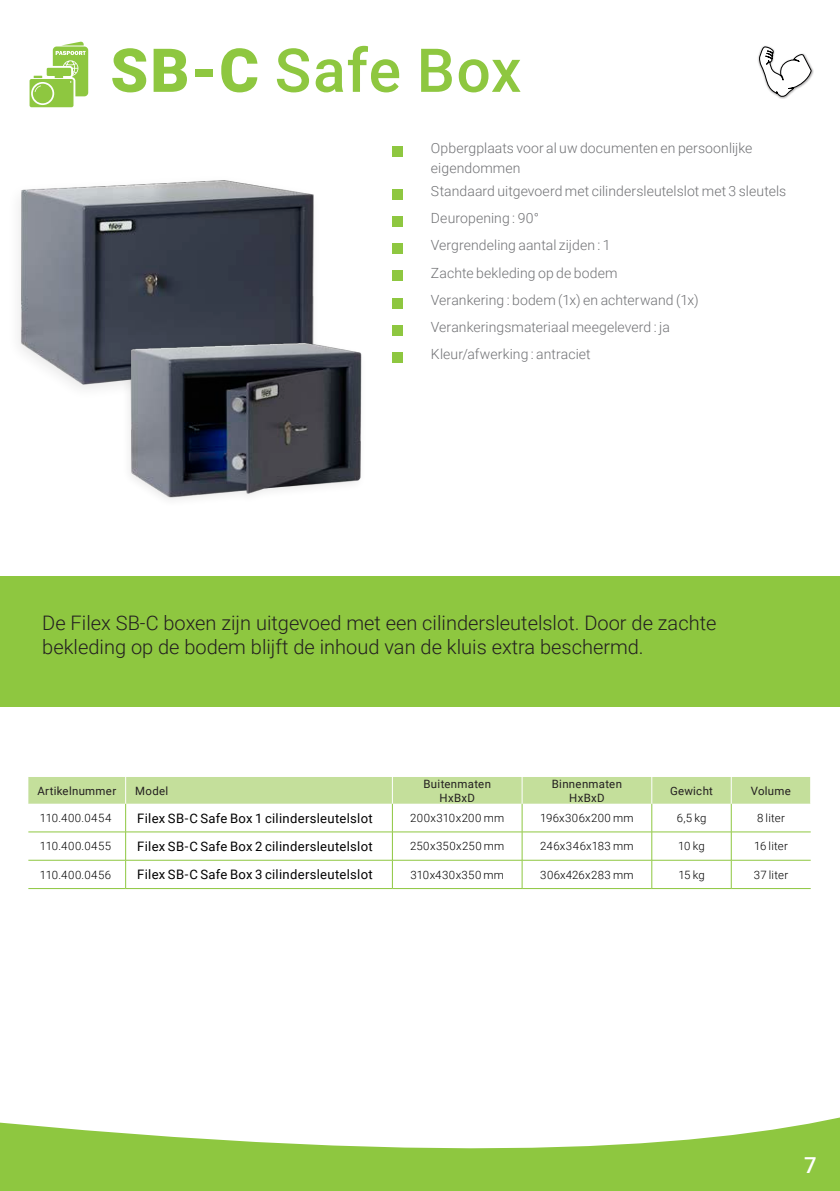
<style>
.page{position:relative;width:840px;height:1191px;background:#fff}
.page>*{position:absolute;margin:0;border:0;box-sizing:border-box;transform-origin:0 0}
.sistec_lampertz_subk{font:500 60.6px "Roboto";letter-spacing:.015em;color:#8ec740}
.t1{font:500 22px "Roboto";color:#fff}
.t2{font:300 20px/24px "Roboto";color:#231f20}
.Tabel_kluizencatalog{font:300 14px "Roboto";letter-spacing:.005em;color:#717275}
.tabel_tekst_linkslij{font:13px "Roboto";letter-spacing:.02em;color:#000}
.tabeltekst_gecentree{font:300 11.4px "Roboto";letter-spacing:.025em;color:#000}
.Tabelkop_gecentreerd{font:11.4px "Roboto";letter-spacing:.025em;color:#231f20}
.tabel_tekst_linkslij-2{font:300 11.4px "Roboto";letter-spacing:.04em;color:#000}
.Tabelkop_linkslijnen{font:11.4px "Roboto";letter-spacing:.03em;color:#231f20}
.s1{font-weight:900}
</style>
<div class="page">
<svg style="left:30px;top:41px;width:58px;height:55px"></svg>
<img style="left:19px;top:96px;width:295px;height:293px">
<svg style="left:29px;top:889px;width:781px;height:1px"></svg>
<svg style="left:28px;top:777px;width:782px;height:111px"></svg>
<hr style="left:28px;top:831px;width:98px;height:1px;background:#8ec740">
<hr style="left:28px;top:860px;width:98px;height:1px;background:#8ec740">
<hr style="left:28px;top:888px;width:98px;height:1px;background:#8ec740">
<hr style="left:126px;top:888px;width:266px;height:1px;background:#8ec740">
<hr style="left:392px;top:888px;width:130px;height:1px;background:#8ec740">
<hr style="left:522px;top:888px;width:129px;height:1px;background:#8ec740">
<hr style="left:651px;top:888px;width:79px;height:1px;background:#8ec740">
<hr style="left:730px;top:888px;width:80px;height:1px;background:#8ec740">
<img style="left:108px;top:284px;width:254px;height:216px">
<div style="left:0;top:576px;width:839px;height:131px;background:#8ec740"></div>
<div style="left:392px;top:146px;width:11px;height:10px;background:#8ec740"></div>
<div style="left:392px;top:189px;width:11px;height:10px;background:#8ec740"></div>
<div style="left:392px;top:216px;width:11px;height:11px;background:#8ec740"></div>
<div style="left:392px;top:243px;width:11px;height:11px;background:#8ec740"></div>
<div style="left:392px;top:271px;width:11px;height:10px;background:#8ec740"></div>
<div style="left:392px;top:298px;width:11px;height:10px;background:#8ec740"></div>
<div style="left:392px;top:325px;width:11px;height:10px;background:#8ec740"></div>
<div style="left:392px;top:352px;width:11px;height:11px;background:#8ec740"></div>
<div style="left:757px;top:45px;width:56px;height:54px;background:#231f20;opacity:.4"></div>
<svg style="left:757px;top:46px;width:55px;height:52px"></svg>
<svg style="left:0;top:1117px;width:839px;height:74px;fill:#8ec740"></svg>
<p class="sistec_lampertz_subk" style="left:110px;top:28px;width:412px"><span class="s1">SB-C</span> Safe Box</p>
<p class="Tabel_kluizencatalog" style="left:430px;top:138px;width:323px">Opbergplaats voor al uw documenten en persoonlijke</p>
<p class="Tabel_kluizencatalog" style="left:430px;top:158px;width:91px">eigendommen</p>
<p class="Tabel_kluizencatalog" style="left:430px;top:181px;width:356px">Standaard uitgevoerd met cilindersleutelslot met 3 sleutels</p>
<p class="Tabel_kluizencatalog" style="left:430px;top:208px;width:109px">Deuropening : 90°</p>
<p class="Tabel_kluizencatalog" style="left:430px;top:236px;width:181px">Vergrendeling aantal zijden : 1</p>
<p class="Tabel_kluizencatalog" style="left:430px;top:263px;width:188px">Zachte bekleding op de bodem</p>
<p class="Tabel_kluizencatalog" style="left:430px;top:290px;width:269px">Verankering : bodem (1x) en achterwand (1x)</p>
<p class="Tabel_kluizencatalog" style="left:430px;top:317px;width:240px">Verankeringsmateriaal meegeleverd : ja</p>
<p class="Tabel_kluizencatalog" style="left:430px;top:344px;width:161px">Kleur/afwerking : antraciet</p>
<p class="t2" style="left:42px;top:610px;width:675px">De Filex SB-C boxen zijn uitgevoed met een cilindersleutelslot. Door de zachte bekleding op de bodem blijft de inhoud van de kluis extra beschermd.</p>
<p class="Tabelkop_gecentreerd" style="left:37px;top:782px;width:80px">Artikelnummer</p>
<p class="Tabelkop_linkslijnen" style="left:135px;top:782px;width:35px">Model</p>
<p class="Tabelkop_gecentreerd" style="left:423px;top:776px;width:69px">Buitenmaten</p>
<p class="Tabelkop_gecentreerd" style="left:439px;top:789px;width:37px">HxBxD</p>
<p class="Tabelkop_gecentreerd" style="left:551px;top:776px;width:72px">Binnenmaten</p>
<p class="Tabelkop_gecentreerd" style="left:569px;top:789px;width:37px">HxBxD</p>
<p class="Tabelkop_gecentreerd" style="left:669px;top:782px;width:44px">Gewicht</p>
<p class="Tabelkop_gecentreerd" style="left:750px;top:782px;width:41px">Volume</p>
<p class="tabel_tekst_linkslij-2" style="left:40px;top:810px;width:73px">110.400.0454</p>
<p class="tabel_tekst_linkslij" style="left:137px;top:809px;width:237px">Filex SB-C Safe Box 1 cilindersleutelslot</p>
<p class="tabeltekst_gecentree" style="left:410px;top:810px;width:95px">200x310x200 mm</p>
<p class="tabeltekst_gecentree" style="left:540px;top:810px;width:95px">196x306x200 mm</p>
<p class="tabeltekst_gecentree" style="left:676px;top:810px;width:31px">6,5 kg</p>
<p class="tabeltekst_gecentree" style="left:756px;top:810px;width:29px">8 liter</p>
<p class="tabel_tekst_linkslij-2" style="left:40px;top:838px;width:73px">110.400.0455</p>
<p class="tabel_tekst_linkslij" style="left:137px;top:837px;width:237px">Filex SB-C Safe Box 2 cilindersleutelslot</p>
<p class="tabeltekst_gecentree" style="left:410px;top:838px;width:96px">250x350x250 mm</p>
<p class="tabeltekst_gecentree" style="left:540px;top:838px;width:95px">246x346x183 mm</p>
<p class="tabeltekst_gecentree" style="left:677px;top:838px;width:28px">10 kg</p>
<p class="tabeltekst_gecentree" style="left:753px;top:838px;width:35px">16 liter</p>
<p class="tabeltekst_gecentree" style="left:40px;top:866px;width:73px">110.400.0456</p>
<p class="tabel_tekst_linkslij" style="left:137px;top:865px;width:237px">Filex SB-C Safe Box 3 cilindersleutelslot</p>
<p class="tabeltekst_gecentree" style="left:410px;top:866px;width:95px">310x430x350 mm</p>
<p class="tabeltekst_gecentree" style="left:540px;top:866px;width:95px">306x426x283 mm</p>
<p class="tabeltekst_gecentree" style="left:678px;top:866px;width:28px">15 kg</p>
<p class="tabeltekst_gecentree" style="left:753px;top:866px;width:36px">37 liter</p>
<h2 class="t1" style="left:803px;top:1149px;width:14px">7</h2>
</div>
